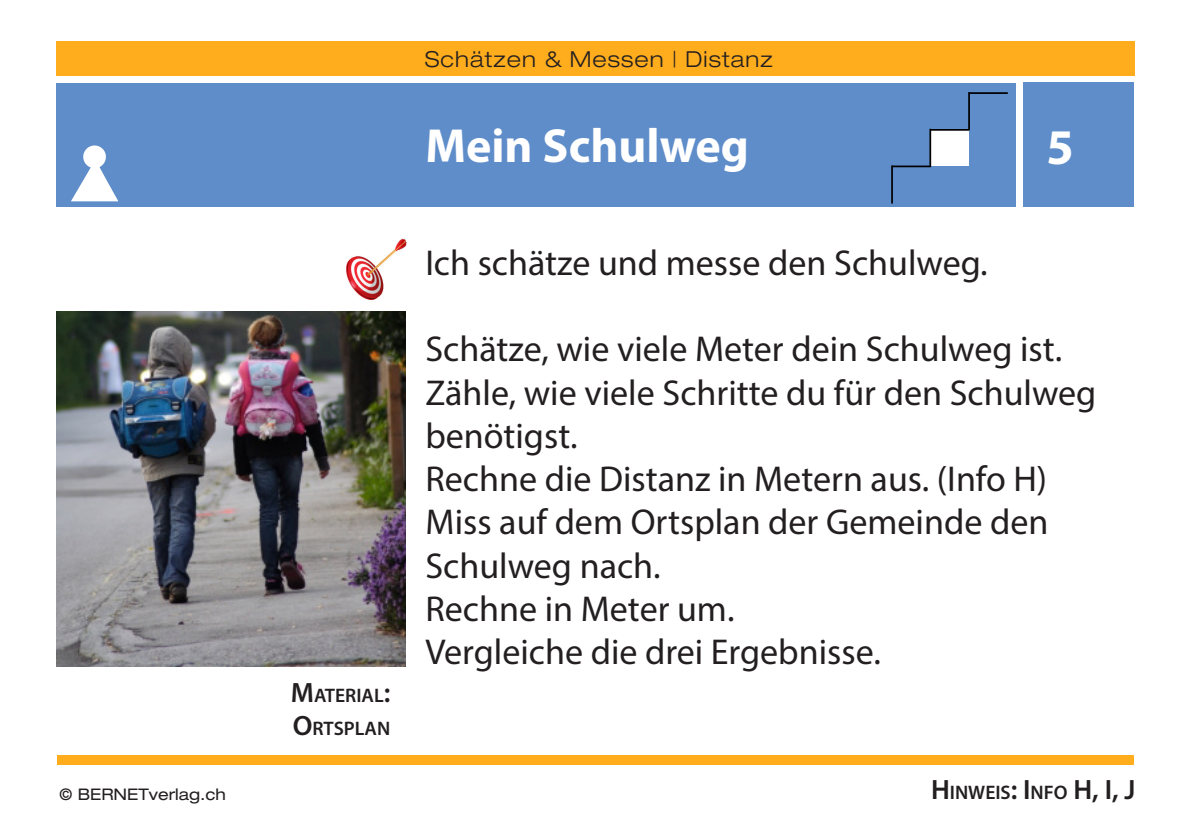
<style>
.page{position:relative;width:1191px;height:840px;background:#fff}
.page>*{position:absolute;margin:0;border:0;box-sizing:border-box;transform-origin:0 0}
.t1{font:700 50px "Myriad Pro";color:#fff}
.Kartentitel{font:700 48px "Myriad Pro";color:#fff}
.Fließtext_Auftrag{font:36px/43.2px "Myriad Pro";color:#231f20}
.t2{font:300 expanded 22px "Helvetica Neue";letter-spacing:.05em;color:#231f20}
.Hinweis{font:600 19.6px "Myriad Pro";color:#231f20}
.Material{font:600 19.6px "Myriad Pro";color:#231f20}
.t3{font:expanded 16px "Helvetica Neue";color:#231f20}
.s1{font-size:28px}
</style>
<div class="page">
<div style="left:57px;top:83px;width:959px;height:124px;background:#5f8dc9"></div>
<div style="left:56px;top:41px;width:1078px;height:34px;background:#ffac1d"></div>
<div style="left:57px;top:755px;width:1077px;height:9px;background:#ffac1d"></div>
<div style="left:1023px;top:83px;width:111px;height:124px;background:#5f8dc9"></div>
<div style="left:83px;top:145px;width:23px;height:23px;background:#fff;border-radius:50%"></div>
<svg style="left:71px;top:159px;width:47px;height:42px"></svg>
<div style="left:931px;top:130px;width:37px;height:36px;background:#fff"></div>
<hr style="left:929px;top:129px;width:2px;height:38px;background:#000">
<hr style="left:931px;top:129px;width:38px;height:2px;background:#000">
<hr style="left:968px;top:92px;width:2px;height:38px;background:#000">
<hr style="left:969px;top:92px;width:38px;height:2px;background:#000">
<hr style="left:891px;top:165px;width:2px;height:38px;background:#000">
<hr style="left:892px;top:165px;width:38px;height:2px;background:#000">
<img style="left:346px;top:238px;width:60px;height:62px">
<img style="left:57px;top:311px;width:348px;height:355px">
<p class="t3" style="left:60px;top:784px;width:168px">© BERNETverlag.ch</p>
<p class="Material" style="left:291px;top:682px;width:101px"><span class="s1">M</span>ATERIAL<span class="s1">:</span></p>
<p class="Material" style="left:293px;top:715px;width:99px"><span class="s1">O</span>RTSPLAN</p>
<p class="t2" style="left:425px;top:46px;width:349px">Schätzen &amp; Messen | Distanz</p>
<p class="Kartentitel" style="left:425px;top:115px;width:325px">Mein Schulweg</p>
<p class="Fließtext_Auftrag" style="left:425px;top:240px;width:564px">Ich schätze und messe den Schulweg.</p>
<p class="t1" style="left:1046px;top:114px;width:29px">5</p>
<p class="Fließtext_Auftrag" style="left:425px;top:327px;width:638px">Schätze, wie viele Meter dein Schulweg ist.</p>
<p class="Fließtext_Auftrag" style="left:425px;top:370px;width:672px">Zähle, wie viele Schritte du für den Schulweg benötigst.</p>
<p class="Fließtext_Auftrag" style="left:425px;top:456px;width:623px">Rechne die Distanz in Metern aus. (Info H)</p>
<p class="Fließtext_Auftrag" style="left:425px;top:500px;width:624px">Miss auf dem Ortsplan der Gemeinde den<br>Schulweg nach.</p>
<p class="Fließtext_Auftrag" style="left:425px;top:586px;width:310px">Rechne in Meter um.</p>
<p class="Fließtext_Auftrag" style="left:425px;top:629px;width:457px">Vergleiche die drei Ergebnisse.</p>
<p class="Hinweis" style="left:931px;top:779px;width:206px"><span class="s1">H</span>INWEIS<span class="s1">: I</span> NFO <span class="s1">H, I, J</span></p>
</div>
